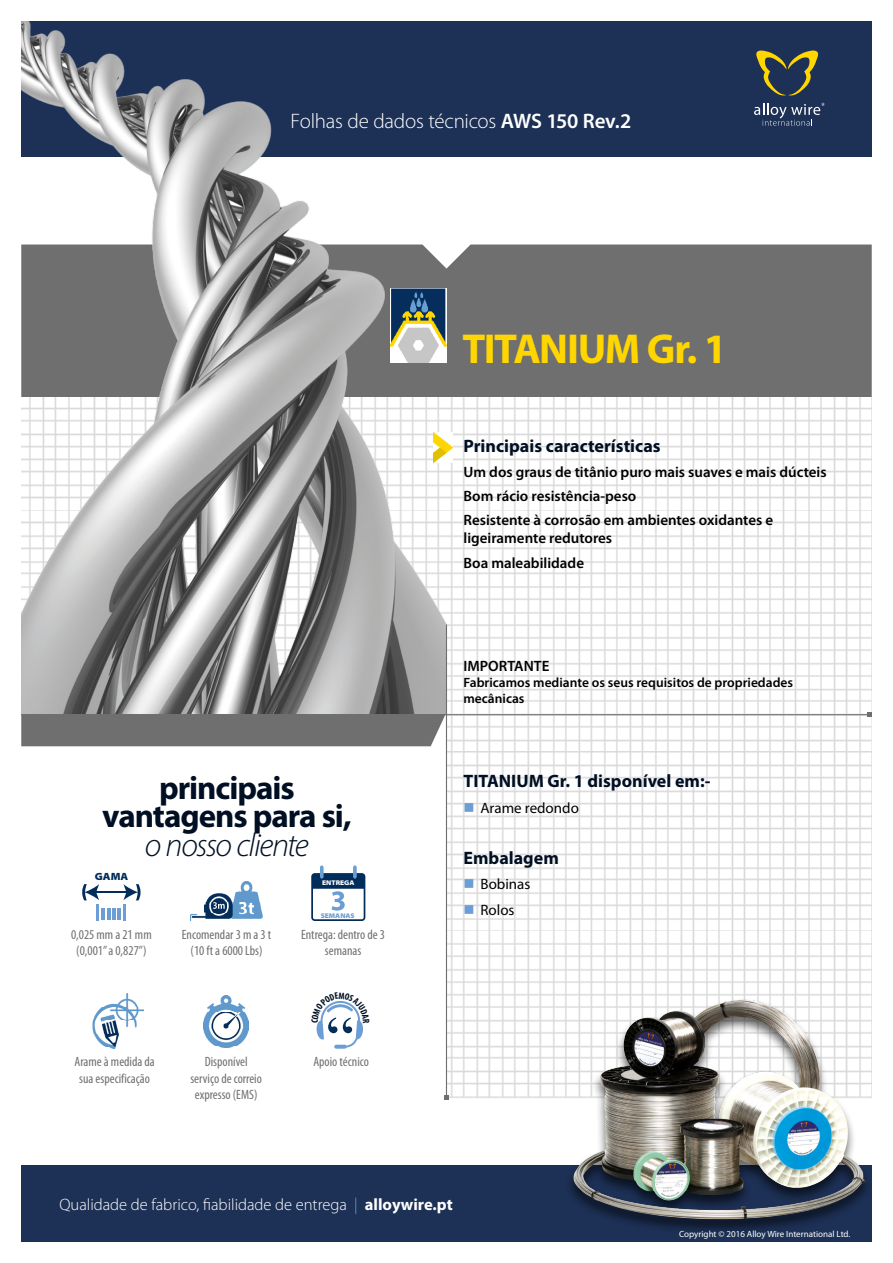
<style>
.page{position:relative;width:893px;height:1263px;background:#fff}
.page>*{position:absolute;margin:0;border:0;box-sizing:border-box;transform-origin:0 0}
.t1{font:700 42px "Myriad Pro";letter-spacing:-.035em;color:#ffd600}
.t2{font:700 33px/28.5px "Myriad Pro";letter-spacing:-.03em;color:#000f23;text-align:center}
.t3{font:italic 300 33px "Myriad Pro";letter-spacing:-.045em;color:#000f23}
.t4{font:300 21px "Myriad Pro";letter-spacing:-.015em;color:#fff}
.t5{font:700 18px "Myriad Pro";color:#000f23}
.t6{font:300 16.5px "Myriad Pro";color:#fff}
.t7{font:600 15px/24.3px "Myriad Pro";color:#000}
.t8{font:15px "Myriad Pro";color:#000}
.t9{font:condensed 13.5px/16.2px "Myriad Pro";color:#706f6f;text-align:center}
.t10{font:600 13.5px/16.2px "Myriad Pro";color:#000}
.t11{font:900 semi-expanded 10.5px "Myriad Pro";color:#002d5a}
.t12{font:9px "Myriad Pro";color:#fff}
.t13{font:900 semi-expanded 6.75px "Myriad Pro";color:#fff}
.t14{font:900 semi-expanded 6.75px "Myriad Pro";color:#6b9ed5}
.s1{font-weight:600}
.s2{color:#6b9ed5}
.s3{font-weight:700}
</style>
<div class="page">
<div style="left:446px;top:244px;width:426px;height:154px;background:#706f6f"></div>
<div style="left:21px;top:1165px;width:851px;height:77px;background:#1d3055"></div>
<div style="left:21px;top:21px;width:851px;height:136px;background:#1d3055"></div>
<img style="left:21px;top:398px;width:851px;height:353px">
<img style="left:446px;top:751px;width:426px;height:349px">
<svg style="left:756px;top:51px;width:63px;height:44px"></svg>
<svg style="left:754px;top:103px;width:71px;height:23px"></svg>
<div style="left:565px;top:998px;width:309px;height:238px;background:#000;opacity:.6"></div>
<img style="left:600px;top:1000px;width:143px;height:149px">
<img style="left:21px;top:21px;width:425px;height:693px">
<hr style="left:21px;top:714px;width:848px;height:1px;background:#706f6f">
<svg style="left:867px;top:712px;width:5px;height:5px"></svg>
<hr style="left:446px;top:625px;width:1px;height:472px;background:#706f6f">
<svg style="left:444px;top:1095px;width:5px;height:4px"></svg>
<div style="left:21px;top:715px;width:425px;height:31px;background:#706f6f"></div>
<img style="left:390px;top:288px;width:56px;height:74px">
<img style="left:434px;top:432px;width:19px;height:31px">
<img style="left:204px;top:995px;width:44px;height:53px">
<img style="left:92px;top:994px;width:51px;height:55px">
<img style="left:190px;top:882px;width:73px;height:39px">
<hr style="left:95px;top:891px;width:33px;height:2px;background:#002d5a">
<svg style="left:118px;top:884px;width:23px;height:37px"></svg>
<hr style="left:112px;top:908px;width:4px;height:12px;background:#6b9ed5">
<svg style="left:82px;top:884px;width:28px;height:37px"></svg>
<svg style="left:320px;top:865px;width:4px;height:14px"></svg>
<svg style="left:353px;top:865px;width:4px;height:14px"></svg>
<svg style="left:311px;top:873px;width:54px;height:48px"></svg>
<svg style="left:475px;top:813px;width:15px;height:1px"></svg>
<svg style="left:475px;top:889px;width:15px;height:1px"></svg>
<svg style="left:475px;top:915px;width:15px;height:1px"></svg>
<svg style="left:316px;top:1001px;width:47px;height:48px"></svg>
<h3 class="t4" style="left:291px;top:108px;width:342px">Folhas de dados técnicos <span class="s1">AWS 150 Rev.2</span></h3>
<h1 class="t1" style="left:462px;top:322px;width:266px">TITANIUM Gr. 1</h1>
<h3 class="t5" style="left:463px;top:434px;width:199px">Principais características</h3>
<p class="t7" style="left:463px;top:459px;width:365px">Um dos graus de titânio puro mais suaves e mais dúcteis<br>Bom rácio resistência-peso<br>Resistente à corrosão em ambientes oxidantes e</p>
<p class="t7" style="left:463px;top:526px;width:150px">ligeiramente redutores<br>Boa maleabilidade</p>
<h2 class="t2" style="left:102px;top:772px;width:251px">principais vantagens para si,</h2>
<h2 class="t3" style="left:145px;top:825px;width:166px">o nosso cliente</h2>
<p class="t11" style="left:95px;top:870px;width:35px">GAMA</p>
<p class="t9" style="left:71px;top:926px;width:82px">0,025 mm a 21 mm (0,001” a 0,827”)</p>
<p class="t9" style="left:182px;top:926px;width:91px">Encomendar 3 m a 3 t (10 ft a 6000 Lbs)</p>
<p class="t13" style="left:322px;top:879px;width:34px">ENTREGA</p>
<p class="t14" style="left:321px;top:912px;width:36px">SEMANAS</p>
<p class="t9" style="left:301px;top:926px;width:85px">Entrega: dentro de 3 semanas</p>
<p class="t7" style="left:463px;top:653px;width:87px">IMPORTANTE</p>
<p class="t10" style="left:463px;top:674px;width:331px">Fabricamos mediante os seus requisitos de propriedades mecânicas</p>
<h3 class="t5" style="left:463px;top:770px;width:248px">TITANIUM Gr. 1 disponível em:-</h3>
<p class="t8" style="left:463px;top:799px;width:117px"><span class="s2">■</span> Arame redondo</p>
<h3 class="t5" style="left:463px;top:846px;width:97px">Embalagem</h3>
<p class="t8" style="left:463px;top:875px;width:68px"><span class="s2">■</span> Bobinas</p>
<p class="t8" style="left:463px;top:900px;width:53px"><span class="s2">■</span> Rolos</p>
<p class="t9" style="left:75px;top:1054px;width:82px">Arame à medida da sua especificação</p>
<p class="t9" style="left:190px;top:1054px;width:73px">Disponível serviço de correio expresso (EMS)</p>
<p class="t9" style="left:313px;top:1054px;width:57px">Apoio técnico</p>
<p class="t6" style="left:60px;top:1194px;width:395px">Qualidade de fabrico, fiabilidade de entrega <span class="s2">|</span> <span class="s3">alloywire.pt</span></p>
<p class="t12" style="left:679px;top:1228px;width:173px">Copyright © 2016 Alloy Wire International Ltd.</p>
</div>
